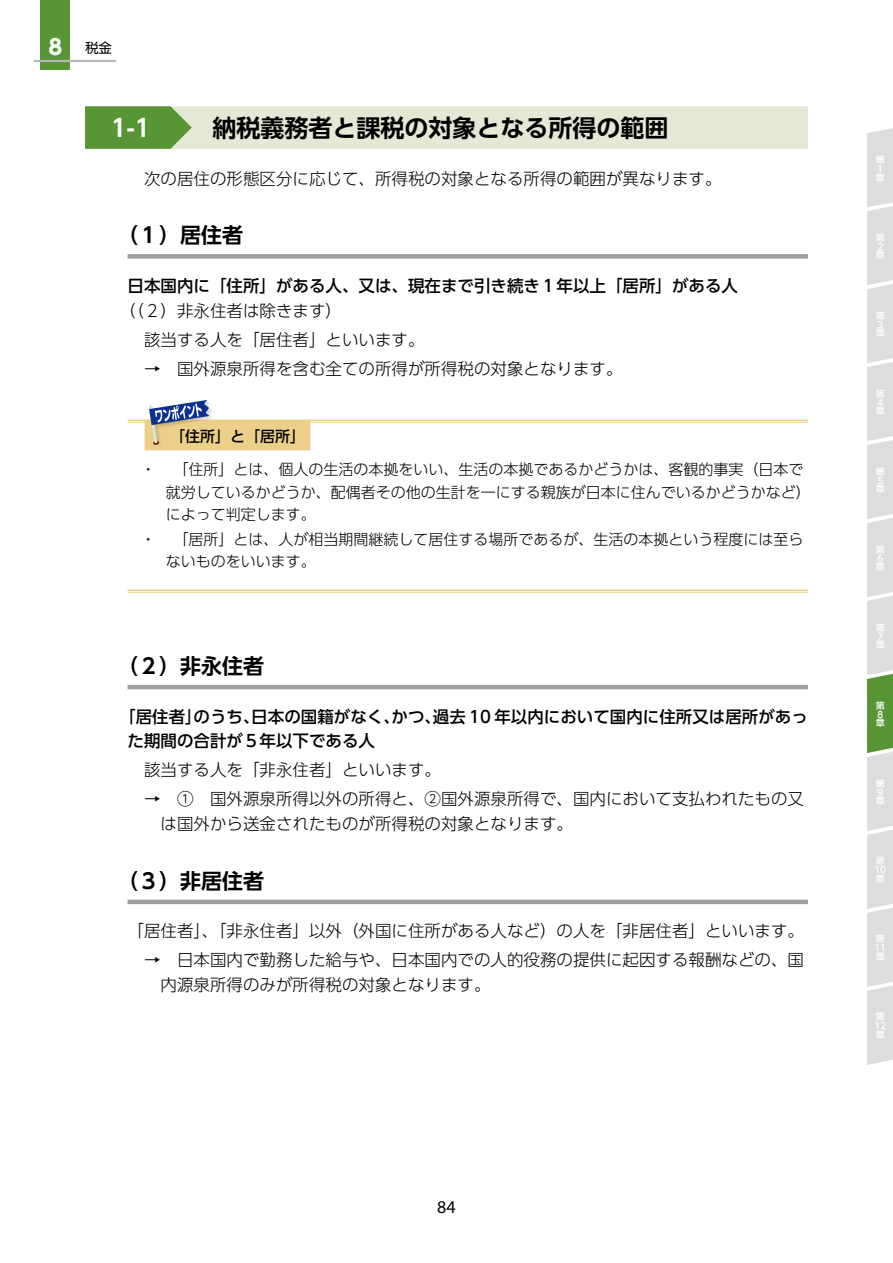
<style>
.page{position:relative;width:893px;height:1263px;background:#fff}
.page>*{position:absolute;margin:0;border:0;box-sizing:border-box;transform-origin:0 0}
.t1{font:700 24px "UD Shin Go Pro De";color:#000}
.t2{font:700 24px "UD Shin Go Pro De";color:#fff}
.t3{font:700 21px "UD Shin Go Pro De";color:#000}
.t4{font:18px "Myriad Pro";color:#000}
.t5{font:300 16.5px/29px "UD Shin Go Pro";color:#000}
.t6{font:500 16.5px/24.8px "UD Shin Go Pro";color:#000}
.t7{font:300 15px/22.5px "UD Shin Go Pro";color:#000}
.t8{font:500 15px "UD Shin Go Pro";color:#000}
.t9{font:13.5px "UD Shin Go Pro";color:#000}
.t10{font:500 9px/8.7px "UD Shin Go NT Pr 6 N";color:#fff}
.s1{font-weight:700;font-size:21px;color:#fff}
</style>
<div class="page">
<div style="left:40px;top:0;width:30px;height:70px;background:#579535"></div>
<hr style="left:34px;top:60px;width:82px;height:2px;background:#b5b6b6">
<svg style="left:867px;top:128px;width:26px;height:937px;background:#d3d8d1"></svg>
<div style="left:128px;top:254px;width:680px;height:5px;background:#9fa0a0"></div>
<hr style="left:128px;top:419px;width:680px;height:2px;background:#ecd08a">
<hr style="left:128px;top:422px;width:680px;height:1px;background:#ecd08a">
<div style="left:145px;top:420px;width:165px;height:30px;background:#ecd08a"></div>
<hr style="left:128px;top:589px;width:680px;height:2px;background:#ecd08a">
<hr style="left:128px;top:592px;width:680px;height:1px;background:#ecd08a">
<hr style="left:128px;top:685px;width:680px;height:4px;background:#9fa0a0">
<hr style="left:128px;top:900px;width:680px;height:4px;background:#9fa0a0">
<svg style="left:85px;top:106px;width:723px;height:43px;background:#d0dec0"></svg>
<img style="left:147px;top:408px;width:74px;height:38px">
<svg style="left:149px;top:400px;width:61px;height:45px"></svg>
<p class="t9" style="left:48px;top:37px;width:65px"><span class="s1">8</span> 税金</p>
<h1 class="t2" style="left:111px;top:109px;width:41px">1-1</h1>
<h1 class="t1" style="left:213px;top:108px;width:457px">納税義務者と課税の対象となる所得の範囲</h1>
<p class="t5" style="left:144px;top:163px;width:579px">次の居住の形態区分に応じて、所得税の対象となる所得の範囲が異なります。</p>
<p class="t3" style="left:117px;top:218px;width:128px">（１）居住者</p>
<p class="t6" style="left:128px;top:273px;width:612px">日本国内に「住所」がある人、又は、現在まで引き続き１年以上「居所」がある人</p>
<p class="t5" style="left:144px;top:295px;width:480px;text-indent:-25px">（（２）非永住者は除きます）<br>該当する人を「居住者」といいます。<br>→　国外源泉所得を含む全ての所得が所得税の対象となります。</p>
<p class="t8" style="left:170px;top:424px;width:136px">「住所」と「居所」</p>
<p class="t7" style="left:166px;top:458px;width:646px;text-indent:-25px">・ 　「住所」とは、個人の生活の本拠をいい、生活の本拠であるかどうかは、客観的事実（日本で就労しているかどうか、配偶者その他の生計を一にする親族が日本に住んでいるかどうかなど）によって判定します。</p>
<p class="t7" style="left:166px;top:527px;width:639px;text-indent:-25px">・ 　「居所」とは、人が相当期間継続して居住する場所であるが、生活の本拠という程度には至らないものをいいます。</p>
<p class="t3" style="left:117px;top:649px;width:149px">（２）非永住者</p>
<p class="t6" style="left:128px;top:703px;width:682px;text-indent:-8px">「居住者」のうち、日本の国籍がなく、かつ、過去 10 年以内において国内に住所又は居所があった期間の合計が５年以下である人</p>
<p class="t5" style="left:144px;top:755px;width:662px">該当する人を「非永住者」といいます。<br>→　①　国外源泉所得以外の所得と、②国外源泉所得で、国内において支払われたもの又</p>
<p class="t5" style="left:161px;top:809px;width:414px">は国外から送金されたものが所得税の対象となります。</p>
<p class="t3" style="left:117px;top:863px;width:149px">（３）非居住者</p>
<p class="t5" style="left:128px;top:916px;width:678px;text-align:right">「居住者」、「非永住者」以外（外国に住所がある人など）の人を「非居住者」といいます。→　日本国内で勤務した給与や、日本国内での人的役務の提供に起因する報酬などの、国</p>
<p class="t5" style="left:161px;top:970px;width:332px">内源泉所得のみが所得税の対象となります。</p>
<p class="t4" style="left:437px;top:1195px;width:20px">84</p>
<p class="t10" style="left:876px;top:155px;width:10px">第<br>１章</p>
<p class="t10" style="left:876px;top:233px;width:10px">第<br>２章</p>
<p class="t10" style="left:876px;top:311px;width:10px">第<br>３章</p>
<p class="t10" style="left:876px;top:389px;width:10px">第<br>４章</p>
<p class="t10" style="left:876px;top:467px;width:10px">第<br>５章</p>
<p class="t10" style="left:876px;top:545px;width:10px">第<br>６章</p>
<p class="t10" style="left:876px;top:623px;width:10px">第<br>７章</p>
<p class="t10" style="left:876px;top:701px;width:10px">第<br>８章</p>
<p class="t10" style="left:876px;top:779px;width:10px">第<br>９章</p>
<p class="t10" style="left:874px;top:856px;width:13px">第<br>10章</p>
<p class="t10" style="left:874px;top:934px;width:13px">第<br>11章</p>
<p class="t10" style="left:874px;top:1012px;width:13px">第<br>12章</p>
</div>
